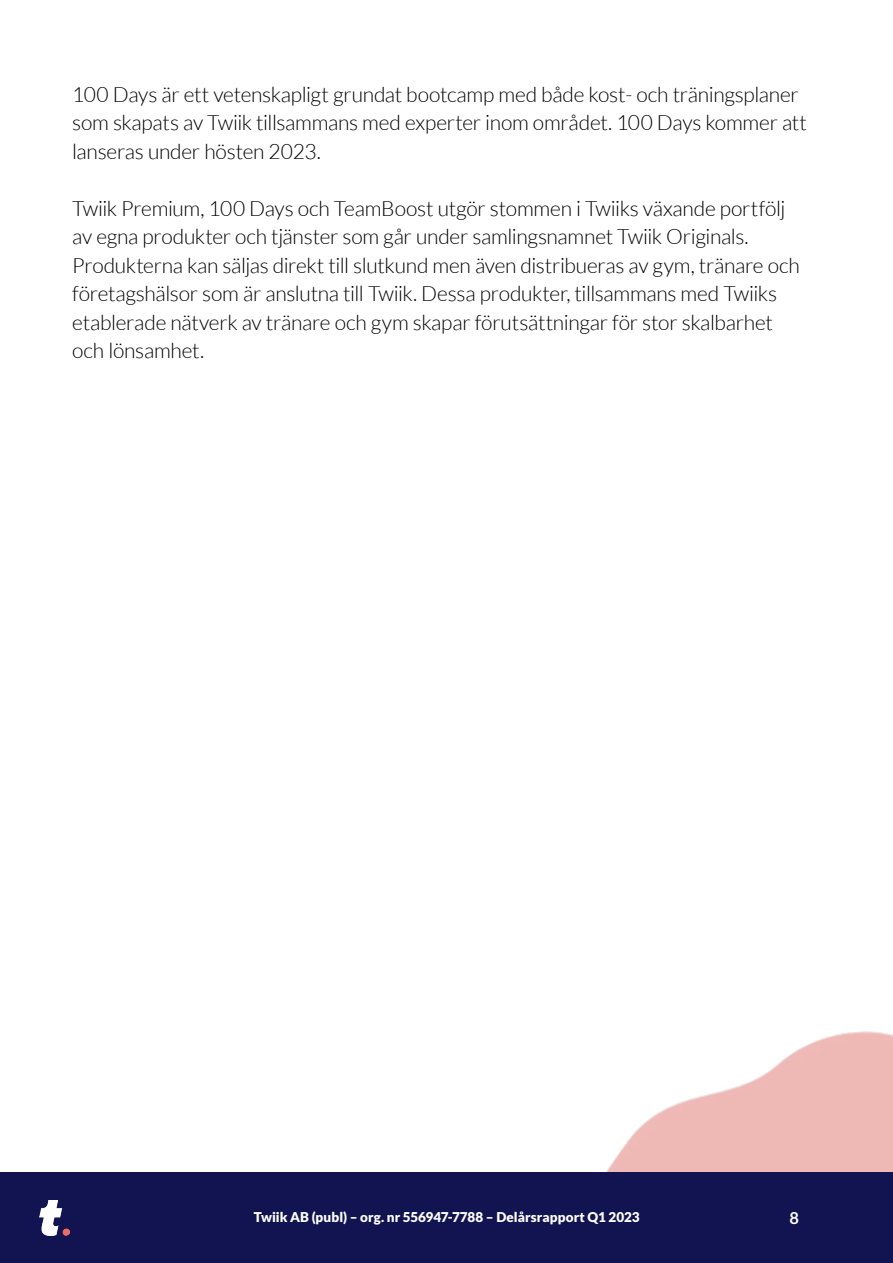
<style>
.page{position:relative;width:893px;height:1263px;background:#fff}
.page>*{position:absolute;margin:0;border:0;box-sizing:border-box;transform-origin:0 0}
.t1{font:300 21px/28.5px "Lato";letter-spacing:-.015em;color:#000}
.t2{font:700 16.5px "Lato";color:#fff}
.t3{font:900 13.5px "Lato";letter-spacing:.005em;color:#fff}
</style>
<div class="page">
<img style="left:606px;top:1031px;width:287px;height:141px">
<div style="left:0;top:1172px;width:893px;height:91px;background:#121451"></div>
<img style="left:40px;top:1200px;width:29px;height:35px">
<p class="t1" style="left:72px;top:80px;width:736px">100 Days är ett vetenskapligt grundat bootcamp med både kost- och träningsplaner som skapats av Twiik tillsammans med experter inom området. 100 Days kommer att lanseras under hösten 2023.</p>
<p class="t1" style="left:72px;top:194px;width:729px">Twiik Premium, 100 Days och TeamBoost utgör stommen i Twiiks växande portfölj av egna produkter och tjänster som går under samlingsnamnet Twiik Originals.<br>Produkterna kan säljas direkt till slutkund men även distribueras av gym, tränare och företagshälsor som är anslutna till Twiik. Dessa produkter, tillsammans med Twiiks etablerade nätverk av tränare och gym skapar förutsättningar för stor skalbarhet och lönsamhet.</p>
<p class="t3" style="left:254px;top:1209px;width:387px">Twiik AB (publ) – org. nr 556947-7788 – Delårsrapport Q1 2023</p>
<p class="t2" style="left:789px;top:1209px;width:11px">8</p>
</div>
